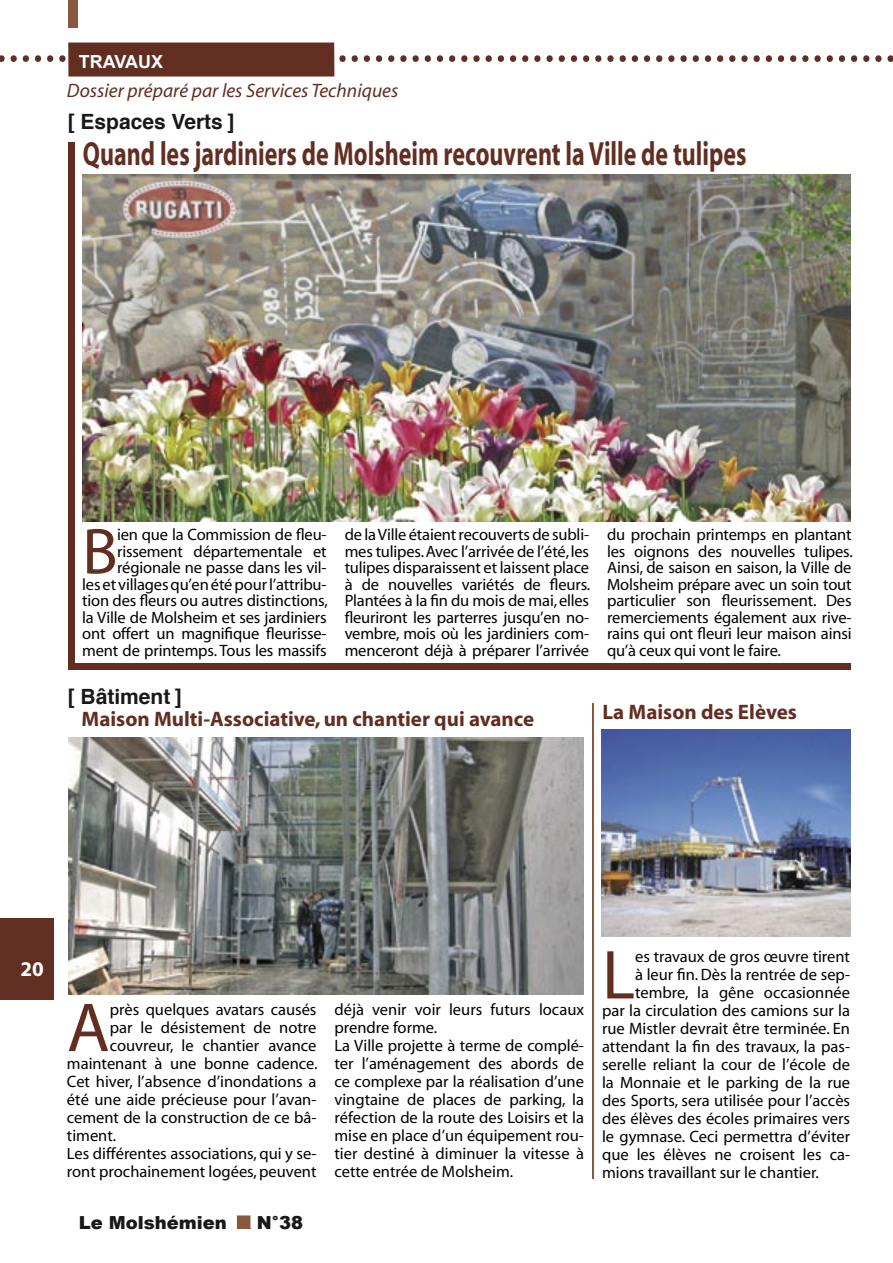
<style>
.page{position:relative;width:893px;height:1263px;background:#fff}
.page>*{position:absolute;margin:0;border:0;box-sizing:border-box;transform-origin:0 0}
.t1{font:69.9px "Myriad";color:#632e22}
.t2{font:65.4px "Myriad";color:#632e22}
.t3{font:52.5px "Myriad";color:#632e22}
.t4{font:700 33.6px "Myriad";color:#632e22;scale:.71 1}
.t5{font:700 21px/21.8px "Myriad";color:#632e22}
.t6{font:700 21px "Helvetica";color:#181819}
.t7{font:700 21px "Myriad";color:#fff}
.t8{font:italic 19.5px "Myriad";color:#632e22}
.t9{font:900 18px "Arial";color:#181819}
.t10{font:700 18px "Arial";color:#fff}
.t11{font:16.5px/16.5px "Myriad";color:#000;text-align:justify}
.s1{font-family:"Helvetica";color:#181819}
</style>
<div class="page">
<img style="left:82px;top:174px;width:768px;height:348px">
<div style="left:68px;top:43px;width:266px;height:34px;background:#632e22"></div>
<div style="left:68px;top:0;width:10px;height:27px;background:#885840"></div>
<div style="left:0;top:918px;width:54px;height:81px;background:#632e22"></div>
<svg style="left:237px;top:1215px;width:13px;height:14px"></svg>
<div style="left:68px;top:142px;width:6px;height:524px;background:#632e22"></div>
<div style="left:68px;top:664px;width:782px;height:6px;background:#632e22"></div>
<img style="left:68px;top:737px;width:515px;height:257px">
<hr style="left:592px;top:703px;width:2px;height:475px;background:#885840">
<img style="left:602px;top:730px;width:248px;height:206px">
<p class="t10" style="left:79px;top:51px;width:86px">TRAVAUX</p>
<p class="t3" style="left:-4px;top:18px;width:901px">..........................................................................</p>
<p class="t8" style="left:67px;top:81px;width:333px">Dossier préparé par les Services Techniques</p>
<p class="t6" style="left:68px;top:107px;width:168px">[ Espaces Verts ]</p>
<p class="t4" style="left:83px;top:136px;width:936px">Quand les jardiniers de Molsheim recouvrent la Ville de tulipes</p>
<p class="t2" style="left:82px;top:519px;width:37px">B</p>
<p class="t11" style="left:82px;top:527px;width:247px;text-align:right">ien que la Commission de fleu&shy;rissement départementale et régionale ne passe dans les vil-<br>les et villages qu’en été pour l’attribu&shy;tion des fleurs ou autres distinctions, la Ville de Molsheim et ses jardiniers ont offert un magnifique fleurisse&shy;ment de printemps. Tous les massifs</p>
<p class="t11" style="left:345px;top:527px;width:247px">de la Ville étaient recouverts de subli&shy;mes tulipes. Avec l’arrivée de l’été, les tulipes disparaissent et laissent place à de nouvelles variétés de fleurs.<br>Plantées à la fin du mois de mai, elles fleuriront les parterres jusqu’en no&shy;vembre, mois où les jardiniers com&shy;menceront déjà à préparer l’arrivée</p>
<p class="t11" style="left:607px;top:527px;width:247px">du prochain printemps en plantant les oignons des nouvelles tulipes.<br>Ainsi, de saison en saison, la Ville de Molsheim prépare avec un soin tout particulier son fleurissement. Des remerciements également aux rive&shy;rains qui ont fleuri leur maison ainsi qu’à ceux qui vont le faire.</p>
<p class="t5" style="left:82px;top:687px;width:454px;text-indent:-14px"><span class="s1">[ Bâtiment ]<br></span>Maison Multi-Associative, un chantier qui avance</p>
<p class="t5" style="left:602px;top:702px;width:196px">La Maison des Elèves</p>
<p class="t7" style="left:21px;top:958px;width:25px">20</p>
<p class="t1" style="left:67px;top:993px;width:44px">A</p>
<p class="t11" style="left:110px;top:1002px;width:208px">près quelques avatars causés</p>
<p class="t11" style="left:110px;top:1020px;width:208px">par le désistement de notre</p>
<p class="t11" style="left:110px;top:1038px;width:208px">couvreur, le chantier avance</p>
<p class="t11" style="left:67px;top:1056px;width:252px">maintenant à une bonne cadence.</p>
<p class="t11" style="left:67px;top:1074px;width:251px">Cet hiver, l’absence d’inondations a</p>
<p class="t11" style="left:67px;top:1092px;width:251px">été une aide précieuse pour l’avan-</p>
<p class="t11" style="left:67px;top:1110px;width:251px">cement de la construction de ce bâ-</p>
<p class="t11" style="left:67px;top:1128px;width:51px">timent.</p>
<p class="t11" style="left:67px;top:1146px;width:251px">Les différentes associations, qui y se-</p>
<p class="t11" style="left:67px;top:1164px;width:251px">ront prochainement logées, peuvent</p>
<p class="t9" style="left:79px;top:1212px;width:150px">Le Molshémien</p>
<p class="t9" style="left:257px;top:1212px;width:48px">N°38</p>
<p class="t11" style="left:334px;top:1001px;width:251px;line-height:18px;text-align:left">déjà venir voir leurs futurs locaux prendre forme.<br>La Ville projette à terme de complé&shy;ter l’aménagement des abords de ce complexe par la réalisation d’une vingtaine de places de parking, la réfection de la route des Loisirs et la mise en place d’un équipement rou&shy;tier destiné à diminuer la vitesse à cette entrée de Molsheim.</p>
<p class="t1" style="left:602px;top:940px;width:34px">L</p>
<p class="t11" style="left:635px;top:949px;width:217px">es travaux de gros œuvre tirent</p>
<p class="t11" style="left:635px;top:967px;width:216px">à leur fin. Dès la rentrée de sep-</p>
<p class="t11" style="left:635px;top:985px;width:217px">tembre, la gêne occasionnée</p>
<p class="t11" style="left:602px;top:1003px;width:249px">par la circulation des camions sur la</p>
<p class="t11" style="left:602px;top:1021px;width:250px">rue Mistler devrait être terminée. En</p>
<p class="t11" style="left:602px;top:1039px;width:250px">attendant la fin des travaux, la pas-</p>
<p class="t11" style="left:602px;top:1057px;width:249px">serelle reliant la cour de l’école de</p>
<p class="t11" style="left:602px;top:1075px;width:249px">la Monnaie et le parking de la rue</p>
<p class="t11" style="left:602px;top:1093px;width:250px">des Sports, sera utilisée pour l’accès</p>
<p class="t11" style="left:602px;top:1111px;width:250px">des élèves des écoles primaires vers</p>
<p class="t11" style="left:602px;top:1129px;width:250px">le gymnase. Ceci permettra d’éviter</p>
<p class="t11" style="left:602px;top:1147px;width:250px">que les élèves ne croisent les ca-</p>
<p class="t11" style="left:602px;top:1165px;width:218px">mions travaillant sur le chantier.</p>
</div>
